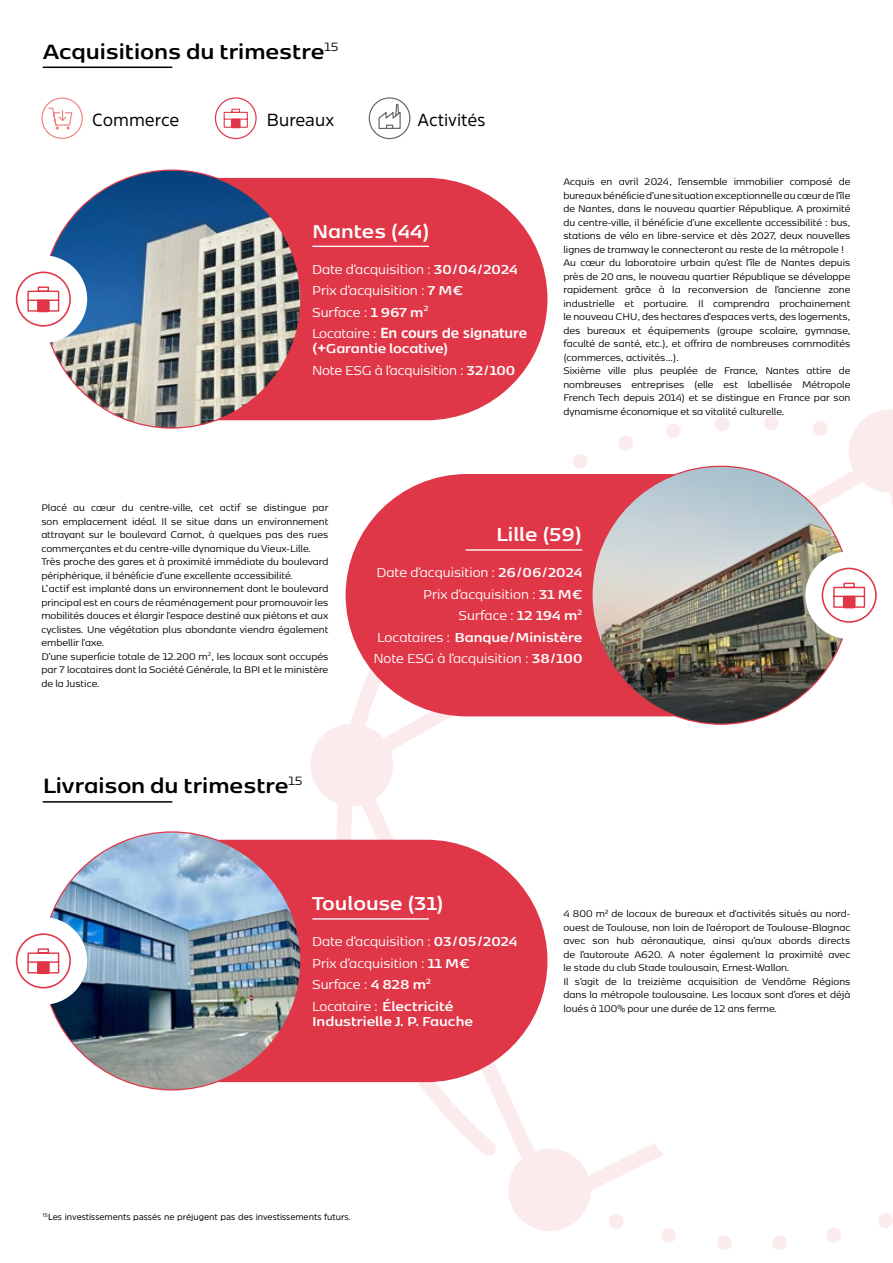
<style>
.page{position:relative;width:893px;height:1263px;background:#fff}
.page>*{position:absolute;margin:0;border:0;box-sizing:border-box;transform-origin:0 0}
.t1{font:700 24.3px "Kobenhavn Sans";color:#000}
.t2{font:700 21.9px "Kobenhavn Sans";color:#fff}
.t3{font:17.55px "Amsi Pro";color:#000}
.t4{font:15.3px/21.5px "Kobenhavn Sans";color:#fff}
.t5{font:700 15.3px/21.5px "Kobenhavn Sans";letter-spacing:-.005em;color:#fff}
.t6{font:700 14.4px "Amsi Pro";letter-spacing:-.01em;color:#fff}
.t7{font:11.25px/13.5px "Kobenhavn Sans";color:#000}
.t8{font:9px "Amsi Pro";color:#000}
.s1{font-weight:700}
.s2{font-family:"Kobenhavn Sans";font-weight:400;font-size:15.3px}
.s3{font-family:"Amsi Pro";font-size:14.4px}
.s4{font-weight:400}
</style>
<div class="page">
<div style="left:310px;top:724px;width:83px;height:82px;background:#fbebed;border-radius:50%"></div>
<svg style="left:450px;top:416px;width:377px;height:29px"></svg>
<svg style="left:516px;top:1213px;width:377px;height:37px"></svg>
<svg style="left:342px;top:445px;width:501px;height:768px"></svg>
<hr style="left:43px;top:67px;width:129px;height:1px;background:#000">
<hr style="left:43px;top:801px;width:129px;height:2px;background:#000">
<div style="left:215px;top:97px;width:42px;height:42px;border:1px solid #e03748;border-radius:50%"></div>
<svg style="left:223px;top:108px;width:25px;height:20px"></svg>
<div style="left:231px;top:119px;width:10px;height:9px;background:#e03748"></div>
<div style="left:369px;top:97px;width:41px;height:42px;border:1px solid #696664;border-radius:50%"></div>
<svg style="left:378px;top:103px;width:23px;height:27px"></svg>
<div style="left:41px;top:98px;width:42px;height:41px;border:1px solid #ec8580;border-radius:50%"></div>
<svg style="left:48px;top:107px;width:25px;height:23px"></svg>
<div style="left:102px;top:178px;width:445px;height:242px;background:#e03748;border-radius:121px"></div>
<div style="left:102px;top:840px;width:445px;height:242px;background:#e03748;border-radius:121px"></div>
<div style="left:346px;top:474px;width:445px;height:242px;background:#e03748;border-radius:121px"></div>
<img style="left:43px;top:170px;width:258px;height:258px;border-radius:129px">
<img style="left:43px;top:832px;width:258px;height:258px;border-radius:129px">
<img style="left:592px;top:466px;width:258px;height:258px;border-radius:129px">
<hr style="left:313px;top:246px;width:115px;height:1px;background:#fff">
<div style="left:0;top:255px;width:87px;height:88px;background:#fff;border-radius:50%"></div>
<div style="left:16px;top:272px;width:55px;height:55px;border:2px solid #e03748;border-radius:50%"></div>
<svg style="left:27px;top:286px;width:33px;height:26px"></svg>
<div style="left:0;top:917px;width:87px;height:88px;background:#fff;border-radius:50%"></div>
<div style="left:16px;top:933px;width:55px;height:55px;border:2px solid #e03748;border-radius:50%"></div>
<svg style="left:27px;top:948px;width:33px;height:26px"></svg>
<div style="left:805px;top:551px;width:88px;height:88px;background:#fff;border-radius:50%"></div>
<div style="left:822px;top:568px;width:55px;height:55px;border:2px solid #e03748;border-radius:50%"></div>
<svg style="left:832px;top:410px;width:61px;height:198px"></svg>
<hr style="left:313px;top:918px;width:115px;height:1px;background:#fff">
<hr style="left:466px;top:549px;width:116px;height:2px;background:#fff">
<h1 class="t1" style="left:43px;top:34px;width:297px">Acquisitions du trimestre<sup>15</sup></h1>
<h3 class="t3" style="left:92px;top:107px;width:89px">Commerce</h3>
<h3 class="t3" style="left:267px;top:107px;width:69px">Bureaux</h3>
<h3 class="t3" style="left:417px;top:107px;width:69px">Activités</h3>
<h2 class="t2" style="left:312px;top:215px;width:119px">Nantes (44)</h2>
<h3 class="t4" style="left:312px;top:257px;width:207px">Date d’acquisition : <span class="s1">30/04/2024<br></span>Prix d’acquisition : <span class="s1">7 M€<br></span>Surface : <span class="s1">1 967 m</span><sup>2</sup></h3>
<p class="t6" style="left:312px;top:323px;width:217px"><span class="s2">Locataire :</span> En cours de signature</p>
<h3 class="t5" style="left:312px;top:336px;width:205px"><span class="s3">(+</span>Garantie locative)<br><span class="s4">Note ESG à l’acquisition :</span> 32/100</h3>
<p class="t7" style="left:563px;top:174px;width:289px">Acquis en avril 2024, l’ensemble immobilier composé de bureaux bénéficie d’une situation exceptionnelle au cœur de l’île de Nantes, dans le nouveau quartier République. A proximité du centre-ville, il bénéficie d’une excellente accessibilité : bus, stations de vélo en libre-service et dès 2027, deux nouvelles lignes de tramway le connecteront au reste de la métropole !<br>Au cœur du laboratoire urbain qu’est l’île de Nantes depuis près de 20 ans, le nouveau quartier République se développe rapidement grâce à la reconversion de l’ancienne zone industrielle et portuaire. Il comprendra prochainement le nouveau CHU, des hectares d'espaces verts, des logements, des bureaux et équipements (groupe scolaire, gymnase, faculté de santé, etc.), et offrira de nombreuses commodités (commerces, activités…).<br>Sixième ville plus peuplée de France, Nantes attire de nombreuses entreprises (elle est labellisée Métropole French Tech depuis 2014) et se distingue en France par son dynamisme économique et sa vitalité culturelle.</p>
<p class="t7" style="left:41px;top:500px;width:289px">Placé au cœur du centre-ville, cet actif se distingue par son emplacement idéal. Il se situe dans un environnement attrayant sur le boulevard Carnot, à quelques pas des rues commerçantes et du centre-ville dynamique du Vieux-Lille.<br>Très proche des gares et à proximité immédiate du boulevard périphérique, il bénéficie d’une excellente accessibilité.<br>L’actif est implanté dans un environnement dont le boulevard principal est en cours de réaménagement pour promouvoir les mobilités douces et élargir l'espace destiné aux piétons et aux cyclistes. Une végétation plus abondante viendra également embellir l'axe.<br>D’une superficie totale de 12.200 m<sup>2</sup>, les locaux sont occupés par 7 locataires dont la Société Générale, la BPI et le ministère de la Justice.</p>
<h1 class="t1" style="left:43px;top:768px;width:261px">Livraison du trimestre<sup>15</sup></h1>
<h2 class="t2" style="left:496px;top:519px;width:88px">Lille (59)</h2>
<h3 class="t4" style="left:373px;top:561px;width:211px;text-align:right">Date d’acquisition : <span class="s1">26/06/2024<br></span>Prix d’acquisition : <span class="s1">31 M€<br></span>Surface : <span class="s1">12 194 m</span><sup>2<br></sup>Locataires : <span class="s1">Banque/Ministère<br></span>Note ESG à l’acquisition : <span class="s1">38/100</span></h3>
<h2 class="t2" style="left:312px;top:887px;width:133px">Toulouse (31)</h2>
<h3 class="t4" style="left:312px;top:930px;width:207px">Date d’acquisition : <span class="s1">03/05/2024<br></span>Prix d’acquisition : <span class="s1">11 M€<br></span>Surface : <span class="s1">4 828 m</span><sup>2<br></sup>Locataire : <span class="s1">Électricité</span></h3>
<h3 class="t5" style="left:312px;top:1009px;width:162px">Industrielle J. P. Fauche</h3>
<p class="t7" style="left:563px;top:906px;width:289px">4 800 m² de locaux de bureaux et d'activités situés au nord&shy;ouest de Toulouse, non loin de l’aéroport de Toulouse-Blagnac avec son hub aéronautique, ainsi qu’aux abords directs de l’autoroute A620. A noter également la proximité avec le stade du club Stade toulousain, Ernest-Wallon.<br>Il s’agit de la treizième acquisition de Vendôme Régions dans la métropole toulousaine. Les locaux sont d’ores et déjà loués à 100% pour une durée de 12 ans ferme.</p>
<p class="t8" style="left:43px;top:1211px;width:310px"><sup>15</sup>Les investissements passés ne préjugent pas des investissements futurs.</p>
</div>
